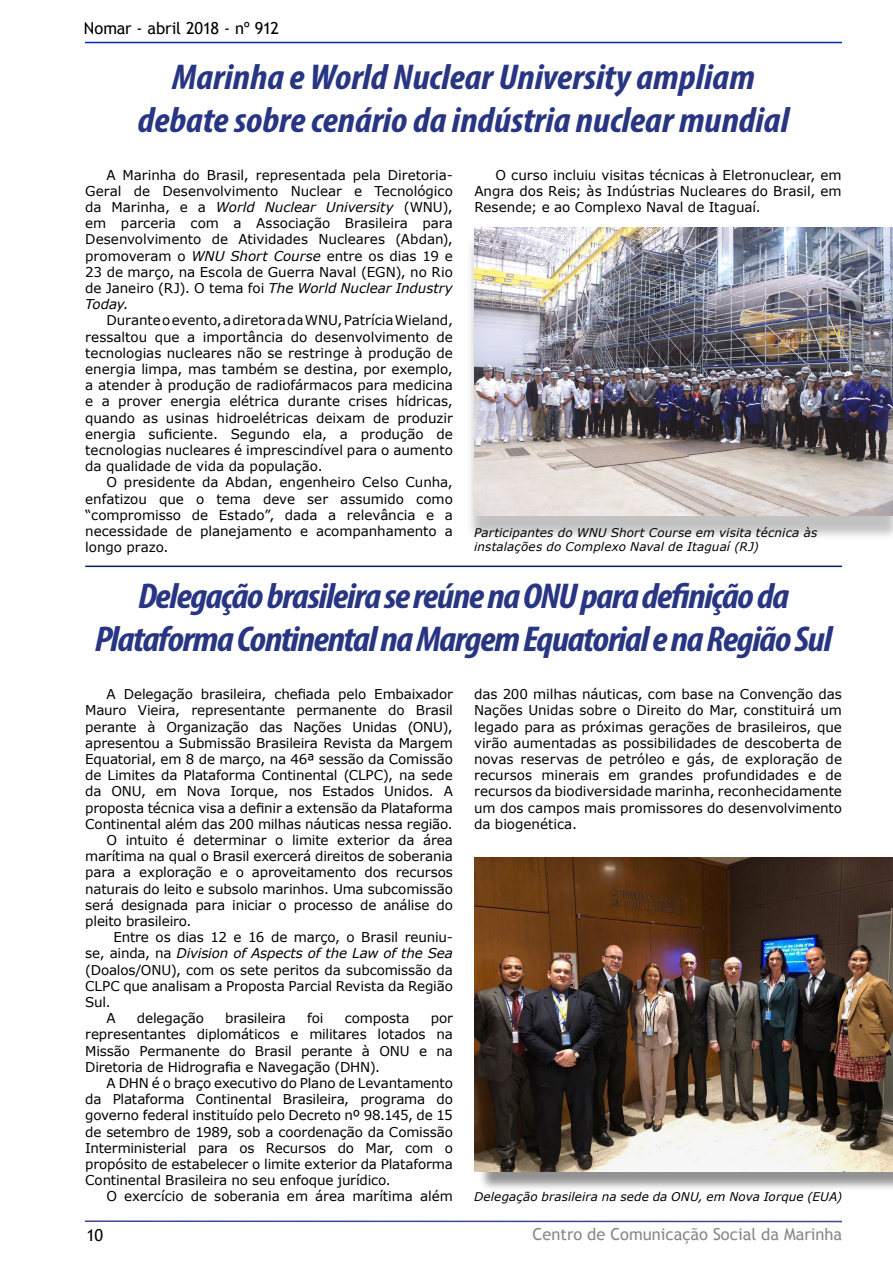
<style>
.page{position:relative;width:893px;height:1263px;background:#fff}
.page>*{position:absolute;margin:0;border:0;box-sizing:border-box;transform-origin:0 0}
.corpo_do_texto_padrã{font:italic 700 condensed 36px/43.2px "Myriad Pro";letter-spacing:-.025em;color:#283583;text-align:center;scale:1.09 1}
.corpo_do_texto_padrã-2{font:italic 700 condensed 36px "Myriad Pro";letter-spacing:-.005em;color:#283583;scale:1.09 1}
.t1{font:16.5px "Trebuchet MS";color:#878787}
.t2{font:16.5px "Trebuchet MS";letter-spacing:-.015em;color:#000}
.corpo_do_texto_padrã-3{font:13.5px/16.2px "Verdana";letter-spacing:-.01em;color:#000;text-align:justify}
.corpo_do_texto_padrã-4{font:italic 12px "Verdana";letter-spacing:.01em;color:#000}
.s1{font-style:italic}
</style>
<div class="page">
<hr style="left:85px;top:42px;width:757px;height:1px;background:#0028b8">
<hr style="left:85px;top:1220px;width:757px;height:2px;background:#3c4797">
<div style="left:466px;top:236px;width:427px;height:305px;background:#000;opacity:.24"></div>
<img style="left:474px;top:227px;width:419px;height:288px">
<img style="left:466px;top:227px;width:328px;height:284px">
<hr style="left:85px;top:566px;width:757px;height:1px;background:#002263">
<div style="left:478px;top:861px;width:415px;height:331px;background:#000;opacity:.43"></div>
<img style="left:474px;top:857px;width:419px;height:314px">
<p class="t2" style="left:84px;top:19px;width:197px">Nomar - abril 2018 - nº 912</p>
<p class="corpo_do_texto_padrã-2" style="left:172px;top:55px;width:536px">Marinha e World Nuclear University ampliam</p>
<p class="corpo_do_texto_padrã-2" style="left:138px;top:98px;width:599px">debate sobre cenário da indústria nuclear mundial</p>
<p class="corpo_do_texto_padrã-3" style="left:85px;top:166px;width:369px;text-indent:21px">A Marinha do Brasil, representada pela Diretoria-Geral de Desenvolvimento Nuclear e Tecnológico da Marinha, e a <span class="s1">World Nuclear University</span> (WNU), em parceria com a Associação Brasileira para Desenvolvimento de Atividades Nucleares (Abdan), promoveram o <span class="s1">WNU Short Course</span> entre os dias 19 e 23 de março, na Escola de Guerra Naval (EGN), no Rio de Janeiro (RJ). O tema foi <span class="s1">The World Nuclear Industry Today</span>.</p>
<p class="corpo_do_texto_padrã-3" style="left:85px;top:312px;width:369px;text-indent:21px">Durante o evento, a diretora da WNU, Patrícia Wieland, ressaltou que a importância do desenvolvimento de tecnologias nucleares não se restringe à produção de energia limpa, mas também se destina, por exemplo, a atender à produção de radiofármacos para medicina e a prover energia elétrica durante crises hídricas, quando as usinas hidroelétricas deixam de produzir energia suficiente. Segundo ela, a produção de tecnologias nucleares é imprescindível para o aumento da qualidade de vida da população.</p>
<p class="corpo_do_texto_padrã-3" style="left:85px;top:474px;width:369px;text-indent:21px">O presidente da Abdan, engenheiro Celso Cunha, enfatizou que o tema deve ser assumido como “compromisso de Estado”, dada a relevância e a necessidade de planejamento e acompanhamento a longo prazo.</p>
<p class="corpo_do_texto_padrã-3" style="left:474px;top:166px;width:369px;text-indent:21px">O curso incluiu visitas técnicas à Eletronuclear, em Angra dos Reis; às Indústrias Nucleares do Brasil, em Resende; e ao Complexo Naval de Itaguaí.</p>
<p class="corpo_do_texto_padrã-4" style="left:474px;top:524px;width:345px">Participantes do WNU Short Course em visita técnica às</p>
<p class="corpo_do_texto_padrã-4" style="left:474px;top:538px;width:286px">instalações do Complexo Naval de Itaguaí (RJ)</p>
<p class="corpo_do_texto_padrã" style="left:95px;top:573px;width:678px">Delegação brasileira se reúne na ONU para definição da<br>Plataforma Continental na Margem Equatorial e na Região Sul</p>
<p class="corpo_do_texto_padrã-3" style="left:85px;top:686px;width:369px;text-indent:21px">A Delegação brasileira, chefiada pelo Embaixador Mauro Vieira, representante permanente do Brasil perante à Organização das Nações Unidas (ONU), apresentou a Submissão Brasileira Revista da Margem Equatorial, em 8 de março, na 46ª sessão da Comissão de Limites da Plataforma Continental (CLPC), na sede da ONU, em Nova Iorque, nos Estados Unidos. A proposta técnica visa a definir a extensão da Plataforma Continental além das 200 milhas náuticas nessa região.</p>
<p class="corpo_do_texto_padrã-3" style="left:85px;top:832px;width:369px;text-indent:21px">O intuito é determinar o limite exterior da área marítima na qual o Brasil exercerá direitos de soberania para a exploração e o aproveitamento dos recursos naturais do leito e subsolo marinhos. Uma subcomissão será designada para iniciar o processo de análise do pleito brasileiro.</p>
<p class="corpo_do_texto_padrã-3" style="left:85px;top:929px;width:369px;text-indent:28px">Entre os dias 12 e 16 de março, o Brasil reuniu&shy;se, ainda, na <span class="s1">Division of Aspects of the Law of the Sea </span>(Doalos/ONU), com os sete peritos da subcomissão da CLPC que analisam a Proposta Parcial Revista da Região Sul.</p>
<p class="corpo_do_texto_padrã-3" style="left:106px;top:1010px;width:11px">A</p>
<p class="corpo_do_texto_padrã-3" style="left:137px;top:1010px;width:69px">delegação</p>
<p class="corpo_do_texto_padrã-3" style="left:225px;top:1010px;width:62px">brasileira</p>
<p class="corpo_do_texto_padrã-3" style="left:307px;top:1010px;width:18px">foi</p>
<p class="corpo_do_texto_padrã-3" style="left:345px;top:1010px;width:66px">composta</p>
<p class="corpo_do_texto_padrã-3" style="left:85px;top:1010px;width:369px;text-indent:346px">por representantes diplomáticos e militares lotados na Missão Permanente do Brasil perante à ONU e na Diretoria de Hidrografia e Navegação (DHN).</p>
<p class="corpo_do_texto_padrã-3" style="left:85px;top:1075px;width:369px;text-indent:21px">A DHN é o braço executivo do Plano de Levantamento da Plataforma Continental Brasileira, programa do governo federal instituído pelo Decreto nº 98.145, de 15 de setembro de 1989, sob a coordenação da Comissão Interministerial para os Recursos do Mar, com o propósito de estabelecer o limite exterior da Plataforma Continental Brasileira no seu enfoque jurídico.</p>
<p class="corpo_do_texto_padrã-3" style="left:106px;top:1188px;width:348px">O exercício de soberania em área marítima além</p>
<p class="corpo_do_texto_padrã-3" style="left:474px;top:686px;width:369px">das 200 milhas náuticas, com base na Convenção das Nações Unidas sobre o Direito do Mar, constituirá um legado para as próximas gerações de brasileiros, que virão aumentadas as possibilidades de descoberta de novas reservas de petróleo e gás, de exploração de recursos minerais em grandes profundidades e de recursos da biodiversidade marinha, reconhecidamente um dos campos mais promissores do desenvolvimento da biogenética.</p>
<p class="corpo_do_texto_padrã-4" style="left:474px;top:1188px;width:370px">Delegação brasileira na sede da ONU, em Nova Iorque (EUA)</p>
<p class="t2" style="left:87px;top:1225px;width:18px">10</p>
<p class="t1" style="left:533px;top:1224px;width:311px">Centro de Comunicação Social da Marinha</p>
</div>
